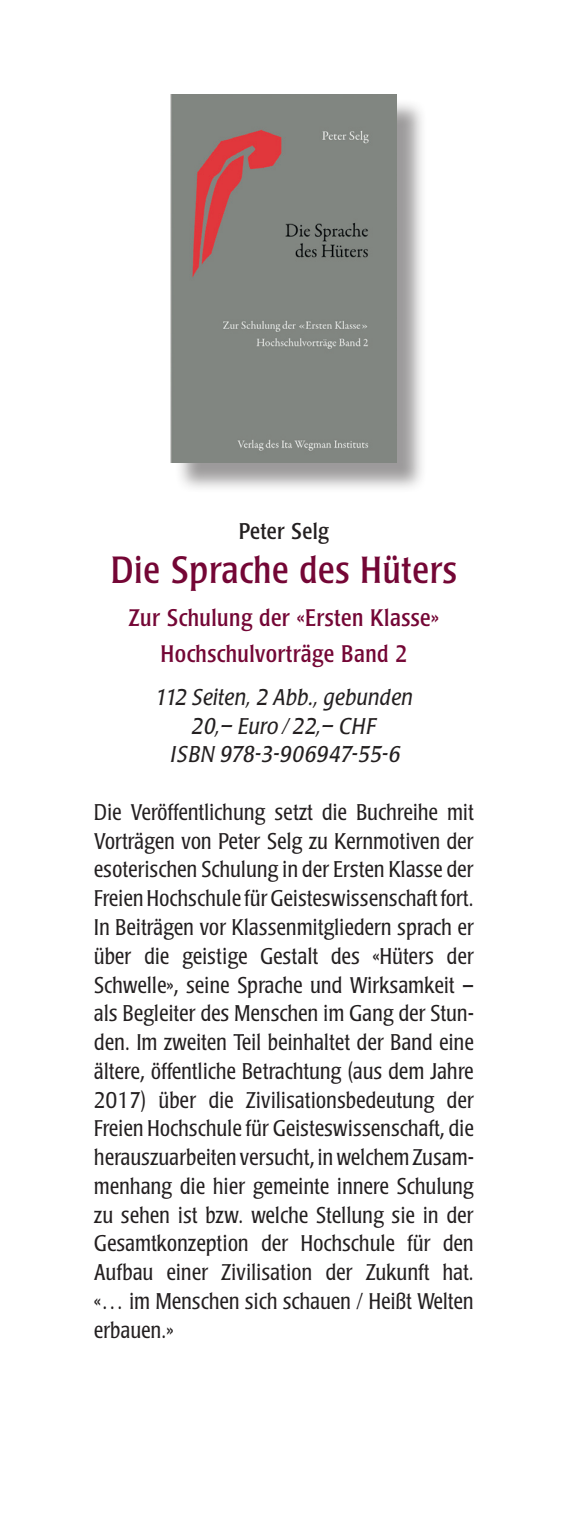
<style>
.page{position:relative;width:567px;height:1524px;background:#fff}
.page>*{position:absolute;margin:0;border:0;box-sizing:border-box;transform-origin:0 0}
.t1{font:condensed 37.5px "Poppl Laudatio";letter-spacing:.02em;color:#740635}
.t2{font:condensed 23.75px/35.8px "Poppl Laudatio";letter-spacing:.02em;color:#740635;text-align:center}
.t3{font:300 condensed 22.5px/28.8px "Poppl Laudatio";letter-spacing:.02em;color:#231f20;text-align:justify}
.t4{font:italic 22.5px/28.8px "Poppl Laudatio";letter-spacing:.02em;color:#231f20;text-align:center;scale:.9 1}
.t5{font:condensed 22.5px "Poppl Laudatio";letter-spacing:.02em;color:#231f20}
</style>
<div class="page">
<div style="left:174px;top:98px;width:253px;height:395px;background:#231f20;opacity:.45"></div>
<img style="left:170px;top:94px;width:226px;height:368px">
<p class="t5" style="left:239px;top:518px;width:92px">Peter Selg</p>
<h1 class="t1" style="left:111px;top:549px;width:348px">Die Sprache des Hüters</h1>
<p class="t2" style="left:129px;top:600px;width:311px">Zur Schulung der «Ersten Klasse»<br>Hochschulvorträge Band 2</p>
<p class="t4" style="left:155px;top:683px;width:288px">112 Seiten, 2 Abb., gebunden<br>20,– Euro / 22,– CHF<br>ISBN 978-3-906947-55-6</p>
<p class="t3" style="left:94px;top:798px;width:381px">Die Veröffentlichung setzt die Buchreihe mit Vorträgen von Peter Selg zu Kernmotiven der esoterischen Schulung in der Ersten Klasse der Freien Hochschule für Geisteswissenschaft fort.<br>In Beiträgen vor Klassenmitgliedern sprach er über die geistige Gestalt des «Hüters der Schwelle», seine Sprache und Wirksamkeit – als Begleiter des Menschen im Gang der Stun&shy;den. Im zweiten Teil beinhaltet der Band eine ältere, öffentliche Betrachtung (aus dem Jahre 2017) über die Zivilisationsbedeutung der Freien Hochschule für Geisteswissenschaft, die herauszuarbeiten versucht, in welchem Zusam&shy;menhang die hier gemeinte innere Schulung zu sehen ist bzw. welche Stellung sie in der Gesamtkonzeption der Hochschule für den Aufbau einer Zivilisation der Zukunft hat. «… im Menschen sich schauen / Heißt Welten erbauen.»</p>
</div>
